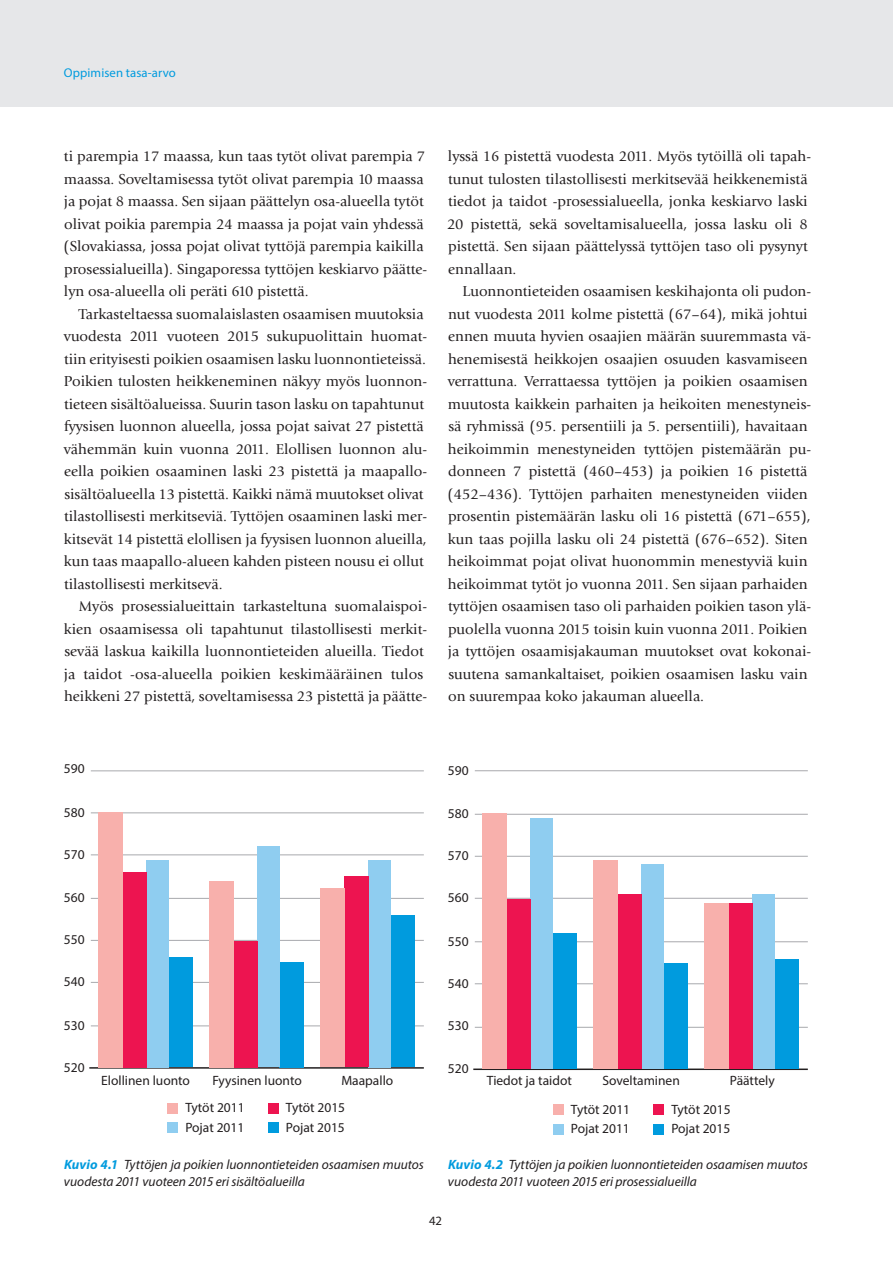
<style>
.page{position:relative;width:893px;height:1263px;background:#fff}
.page>*{position:absolute;margin:0;border:0;box-sizing:border-box;transform-origin:0 0}
._35__Leipäteksti{font:15px/22.5px "Giovanni";color:#231f20}
.t1{font:13.5px "Myriad Pro";color:#231f20}
._80__Kuvioteksti_123{font:italic 13.5px/16.2px "Myriad Pro";letter-spacing:-.005em;color:#231f20}
.t2{font:12.75px "Myriad Pro";letter-spacing:.01em;color:#009bde}
.t3{font:12.75px "Myriad Pro";color:#231f20}
.s1{font-weight:700;color:#009bde}
</style>
<div class="page">
<hr style="left:91px;top:1025px;width:333px;height:1px;background:#a8a9ad">
<hr style="left:91px;top:982px;width:333px;height:1px;background:#a8a9ad">
<hr style="left:91px;top:940px;width:333px;height:1px;background:#a8a9ad">
<hr style="left:91px;top:898px;width:333px;height:1px;background:#a8a9ad">
<hr style="left:91px;top:854px;width:333px;height:1px;background:#a8a9ad">
<hr style="left:91px;top:812px;width:333px;height:1px;background:#a8a9ad">
<hr style="left:91px;top:770px;width:333px;height:1px;background:#a8a9ad">
<hr style="left:90px;top:1067px;width:333px;height:2px;background:#231f20">
<div style="left:169px;top:958px;width:24px;height:109px;background:#009bde"></div>
<div style="left:280px;top:962px;width:24px;height:105px;background:#009bde"></div>
<div style="left:391px;top:916px;width:24px;height:151px;background:#009bde"></div>
<div style="left:146px;top:860px;width:23px;height:207px;background:#8fcdf0"></div>
<div style="left:257px;top:847px;width:23px;height:220px;background:#8fcdf0"></div>
<div style="left:368px;top:860px;width:23px;height:207px;background:#8fcdf0"></div>
<div style="left:122px;top:872px;width:24px;height:195px;background:#ed1450"></div>
<div style="left:233px;top:941px;width:24px;height:126px;background:#ed1450"></div>
<div style="left:344px;top:877px;width:24px;height:190px;background:#ed1450"></div>
<div style="left:98px;top:812px;width:24px;height:255px;background:#f8b0ac"></div>
<div style="left:209px;top:881px;width:24px;height:186px;background:#f8b0ac"></div>
<div style="left:320px;top:889px;width:24px;height:178px;background:#f8b0ac"></div>
<div style="left:167px;top:1103px;width:11px;height:11px;background:#f8b0ac"></div>
<div style="left:268px;top:1103px;width:10px;height:11px;background:#ed1450"></div>
<div style="left:167px;top:1123px;width:11px;height:10px;background:#8fcdf0"></div>
<div style="left:268px;top:1123px;width:10px;height:10px;background:#009bde"></div>
<hr style="left:475px;top:1027px;width:333px;height:1px;background:#a8a9ad">
<hr style="left:475px;top:983px;width:333px;height:1px;background:#a8a9ad">
<hr style="left:475px;top:941px;width:333px;height:1px;background:#a8a9ad">
<hr style="left:475px;top:898px;width:333px;height:1px;background:#a8a9ad">
<hr style="left:475px;top:856px;width:333px;height:1px;background:#a8a9ad">
<hr style="left:475px;top:814px;width:333px;height:1px;background:#a8a9ad">
<hr style="left:475px;top:770px;width:333px;height:1px;background:#a8a9ad">
<hr style="left:474px;top:1068px;width:333px;height:2px;background:#231f20">
<div style="left:553px;top:933px;width:24px;height:135px;background:#009bde"></div>
<div style="left:664px;top:963px;width:24px;height:105px;background:#009bde"></div>
<div style="left:775px;top:959px;width:24px;height:109px;background:#009bde"></div>
<div style="left:530px;top:818px;width:23px;height:250px;background:#8fcdf0"></div>
<div style="left:641px;top:864px;width:23px;height:204px;background:#8fcdf0"></div>
<div style="left:752px;top:894px;width:23px;height:174px;background:#8fcdf0"></div>
<div style="left:506px;top:899px;width:24px;height:169px;background:#ed1450"></div>
<div style="left:617px;top:894px;width:24px;height:174px;background:#ed1450"></div>
<div style="left:728px;top:903px;width:24px;height:165px;background:#ed1450"></div>
<div style="left:482px;top:813px;width:24px;height:255px;background:#f8b0ac"></div>
<div style="left:593px;top:860px;width:24px;height:208px;background:#f8b0ac"></div>
<div style="left:704px;top:903px;width:24px;height:165px;background:#f8b0ac"></div>
<div style="left:553px;top:1104px;width:10px;height:11px;background:#f8b0ac"></div>
<div style="left:653px;top:1104px;width:11px;height:11px;background:#ed1450"></div>
<div style="left:553px;top:1124px;width:10px;height:10px;background:#8fcdf0"></div>
<div style="left:653px;top:1124px;width:11px;height:10px;background:#009bde"></div>
<div style="left:0;top:0;width:893px;height:106px;background:#e6e7e9"></div>
<p class="t2" style="left:64px;top:64px;width:113px">Oppimisen tasa-arvo</p>
<p class="_35__Leipäteksti" style="left:64px;top:145px;width:365px">ti parempia 17 maassa, kun taas tytöt olivat parempia 7 maassa. Soveltamisessa tytöt olivat parempia 10 maassa ja pojat 8 maassa. Sen sijaan päättelyn osa-alueella tytöt olivat poikia parempia 24 maassa ja pojat vain yhdessä (Slovakiassa, jossa pojat olivat tyttöjä parempia kaikilla prosessialueilla). Singaporessa tyttöjen keskiarvo päätte&shy;lyn osa-alueella oli peräti 610 pistettä.</p>
<p class="_35__Leipäteksti" style="left:64px;top:303px;width:365px;text-indent:15px">Tarkasteltaessa suomalaislasten osaamisen muutoksia vuodesta 2011 vuoteen 2015 sukupuolittain huomat&shy;tiin erityisesti poikien osaamisen lasku luonnontieteissä.<br>Poikien tulosten heikkeneminen näkyy myös luonnon&shy;tieteen sisältöalueissa. Suurin tason lasku on tapahtunut fyysisen luonnon alueella, jossa pojat saivat 27 pistettä vähemmän kuin vuonna 2011. Elollisen luonnon alu&shy;eella poikien osaaminen laski 23 pistettä ja maapallo&shy;sisältöalueella 13 pistettä. Kaikki nämä muutokset olivat tilastollisesti merkitseviä. Tyttöjen osaaminen laski mer&shy;kitsevät 14 pistettä elollisen ja fyysisen luonnon alueilla, kun taas maapallo-alueen kahden pisteen nousu ei ollut tilastollisesti merkitsevä.</p>
<p class="_35__Leipäteksti" style="left:64px;top:595px;width:365px;text-indent:15px">Myös prosessialueittain tarkasteltuna suomalaispoi&shy;kien osaamisessa oli tapahtunut tilastollisesti merkit&shy;sevää laskua kaikilla luonnontieteiden alueilla. Tiedot ja taidot -osa-alueella poikien keskimääräinen tulos heikkeni 27 pistettä, soveltamisessa 23 pistettä ja päätte-</p>
<p class="_35__Leipäteksti" style="left:447px;top:145px;width:366px">lyssä 16 pistettä vuodesta 2011. Myös tytöillä oli tapah&shy;tunut tulosten tilastollisesti merkitsevää heikkenemistä tiedot ja taidot -prosessialueella, jonka keskiarvo laski 20 pistettä, sekä soveltamisalueella, jossa lasku oli 8 pistettä. Sen sijaan päättelyssä tyttöjen taso oli pysynyt ennallaan.</p>
<p class="_35__Leipäteksti" style="left:448px;top:280px;width:365px;text-indent:15px">Luonnontieteiden osaamisen keskihajonta oli pudon&shy;nut vuodesta 2011 kolme pistettä (67–64), mikä johtui ennen muuta hyvien osaajien määrän suuremmasta vä&shy;henemisestä heikkojen osaajien osuuden kasvamiseen verrattuna. Verrattaessa tyttöjen ja poikien osaamisen muutosta kaikkein parhaiten ja heikoiten menestyneis&shy;sä ryhmissä (95. persentiili ja 5. persentiili), havaitaan heikoimmin menestyneiden tyttöjen pistemäärän pu&shy;donneen 7 pistettä (460–453) ja poikien 16 pistettä (452–436). Tyttöjen parhaiten menestyneiden viiden prosentin pistemäärän lasku oli 16 pistettä (671–655), kun taas pojilla lasku oli 24 pistettä (676–652). Siten heikoimmat pojat olivat huonommin menestyviä kuin heikoimmat tytöt jo vuonna 2011. Sen sijaan parhaiden tyttöjen osaamisen taso oli parhaiden poikien tason ylä&shy;puolella vuonna 2015 toisin kuin vuonna 2011. Poikien ja tyttöjen osaamisjakauman muutokset ovat kokonai&shy;suutena samankaltaiset, poikien osaamisen lasku vain on suurempaa koko jakauman alueella.</p>
<p class="t1" style="left:448px;top:238px;width:22px">590</p>
<p class="t1" style="left:448px;top:324px;width:22px">570</p>
<p class="t1" style="left:448px;top:367px;width:22px">560</p>
<p class="t1" style="left:448px;top:495px;width:22px">530</p>
<p class="t1" style="left:448px;top:537px;width:22px">520</p>
<p class="t1" style="left:485px;top:550px;width:90px">Elollinen luonto</p>
<p class="t1" style="left:596px;top:550px;width:91px">Fyysinen luonto</p>
<p class="t1" style="left:725px;top:550px;width:53px">Maapallo</p>
<p class="t1" style="left:569px;top:577px;width:61px">Tytöt 2011</p>
<p class="t1" style="left:670px;top:577px;width:61px">Tytöt 2015</p>
<p class="t1" style="left:569px;top:597px;width:61px">Pojat 2011</p>
<p class="t1" style="left:670px;top:597px;width:61px">Pojat 2015</p>
<p class="t1" style="left:64px;top:760px;width:22px">590</p>
<p class="t1" style="left:448px;top:762px;width:22px">590</p>
<p class="t1" style="left:64px;top:804px;width:22px">580</p>
<p class="t1" style="left:448px;top:805px;width:22px">580</p>
<p class="t1" style="left:64px;top:846px;width:22px">570</p>
<p class="t1" style="left:448px;top:847px;width:22px">570</p>
<p class="t1" style="left:64px;top:889px;width:22px">560</p>
<p class="t1" style="left:448px;top:889px;width:22px">560</p>
<p class="t1" style="left:64px;top:931px;width:22px">550</p>
<p class="t1" style="left:448px;top:933px;width:22px">550</p>
<p class="t1" style="left:64px;top:973px;width:22px">540</p>
<p class="t1" style="left:448px;top:975px;width:22px">540</p>
<p class="t1" style="left:64px;top:1017px;width:22px">530</p>
<p class="t1" style="left:448px;top:1017px;width:22px">530</p>
<p class="t1" style="left:64px;top:1059px;width:22px">520</p>
<p class="t1" style="left:448px;top:1060px;width:22px">520</p>
<p class="t1" style="left:101px;top:1072px;width:90px">Elollinen luonto</p>
<p class="t1" style="left:212px;top:1072px;width:91px">Fyysinen luonto</p>
<p class="t1" style="left:341px;top:1072px;width:53px">Maapallo</p>
<p class="t1" style="left:185px;top:1099px;width:61px">Tytöt 2011</p>
<p class="t1" style="left:286px;top:1099px;width:61px">Tytöt 2015</p>
<p class="t1" style="left:185px;top:1119px;width:61px">Pojat 2011</p>
<p class="t1" style="left:286px;top:1119px;width:61px">Pojat 2015</p>
<p class="_80__Kuvioteksti_123" style="left:64px;top:1156px;width:361px"><span class="s1">Kuvio 4.1</span> Tyttöjen ja poikien luonnontieteiden osaamisen muutos vuodesta 2011 vuoteen 2015 eri sisältöalueilla</p>
<p class="t1" style="left:487px;top:1072px;width:87px">Tiedot ja taidot</p>
<p class="t1" style="left:602px;top:1072px;width:79px">Soveltaminen</p>
<p class="t1" style="left:730px;top:1072px;width:46px">Päättely</p>
<p class="t1" style="left:571px;top:1101px;width:61px">Tytöt 2011</p>
<p class="t1" style="left:671px;top:1101px;width:61px">Tytöt 2015</p>
<p class="t1" style="left:571px;top:1120px;width:61px">Pojat 2011</p>
<p class="t1" style="left:671px;top:1120px;width:61px">Pojat 2015</p>
<p class="_80__Kuvioteksti_123" style="left:448px;top:1156px;width:361px"><span class="s1">Kuvio 4.2</span> Tyttöjen ja poikien luonnontieteiden osaamisen muutos vuodesta 2011 vuoteen 2015 eri prosessialueilla</p>
<p class="t3" style="left:429px;top:1212px;width:14px">42</p>
</div>
